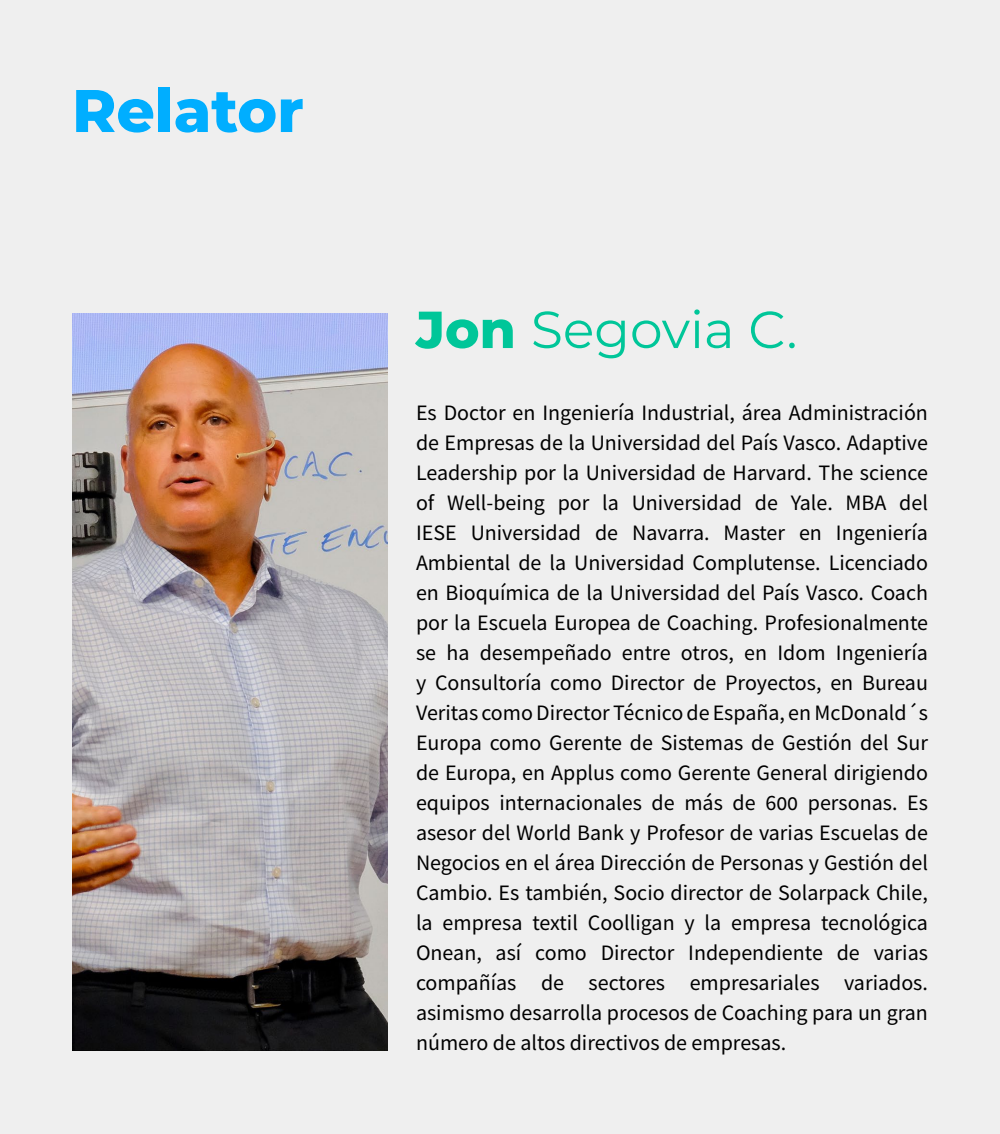
<style>
.page{position:relative;width:1000px;height:1134px;background:#efefef}
.page>*{position:absolute;margin:0;border:0;box-sizing:border-box;transform-origin:0 0}
.t1{font:800 60px "Montserrat";color:#00aeff}
.t2{font:52px "Montserrat";color:#00c699}
.t3{font:22px/30px "Source Sans Pro";color:#000;text-align:justify}
.s1{font-weight:800}
</style>
<div class="page">
<img style="left:72px;top:313px;width:315px;height:737px">
<h1 class="t1" style="left:72px;top:67px;width:233px">Relator</h1>
<h2 class="t2" style="left:416px;top:294px;width:383px"><span class="s1">Jon</span> Segovia C.</h2>
<p class="t3" style="left:416px;top:398px;width:514px">Es Doctor en Ingeniería Industrial, área Administración de Empresas de la Universidad del País Vasco. Adaptive Leadership por la Universidad de Harvard. The science of Well-being por la Universidad de Yale. MBA del IESE Universidad de Navarra. Master en Ingeniería Ambiental de la Universidad Complutense. Licenciado en Bioquímica de la Universidad del País Vasco. Coach por la Escuela Europea de Coaching. Profesionalmente se ha desempeñado entre otros, en Idom Ingeniería y Consultoría como Director de Proyectos, en Bureau Veritas como Director Técnico de España, en McDonald´s Europa como Gerente de Sistemas de Gestión del Sur de Europa, en Applus como Gerente General dirigiendo equipos internacionales de más de 600 personas. Es asesor del World Bank y Profesor de varias Escuelas de Negocios en el área Dirección de Personas y Gestión del Cambio. Es también, Socio director de Solarpack Chile, la empresa textil Coolligan y la empresa tecnológica Onean, así como Director Independiente de varias compañías de sectores empresariales variados. asimismo desarrolla procesos de Coaching para un gran número de altos directivos de empresas.</p>
</div>
